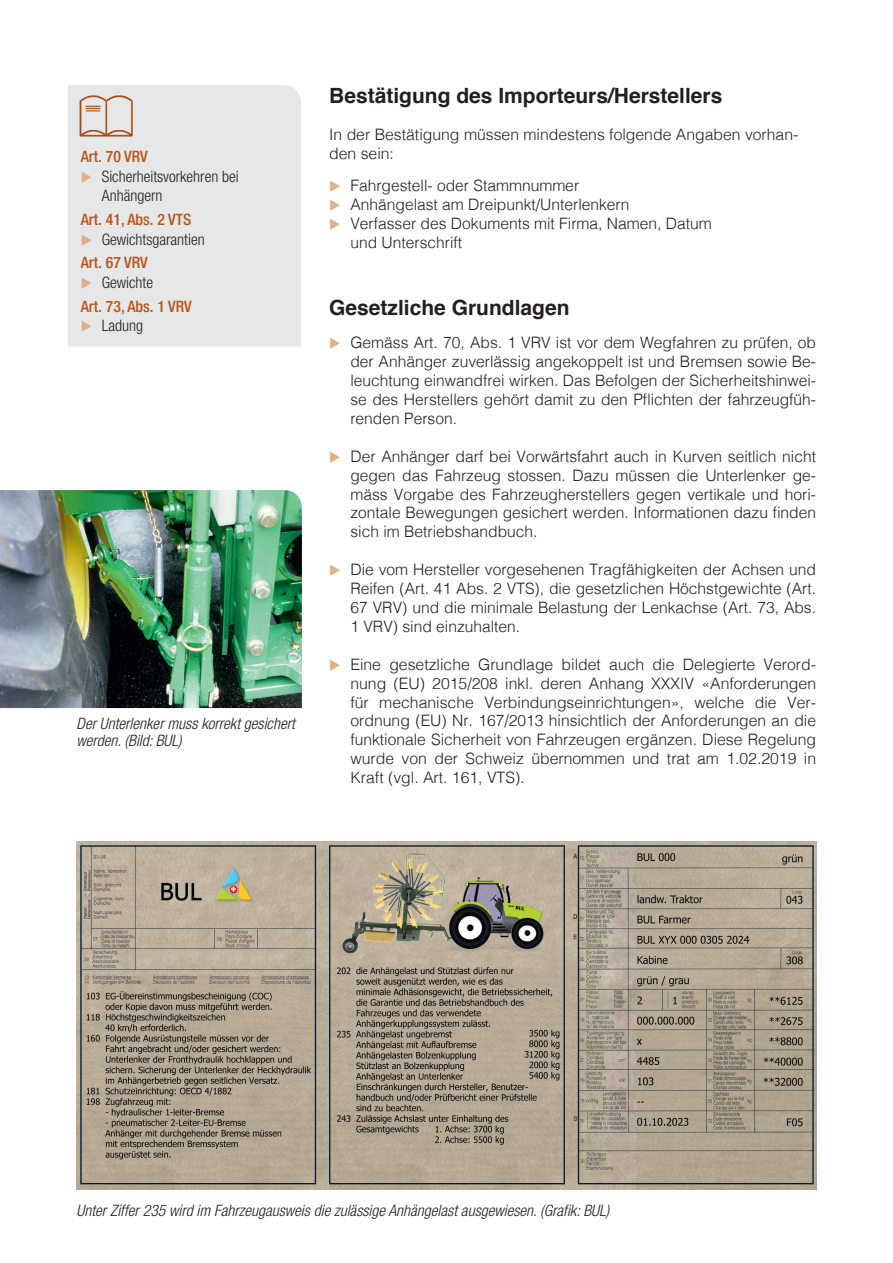
<style>
.page{position:relative;width:893px;height:1263px;background:#fff}
.page>*{position:absolute;margin:0;border:0;box-sizing:border-box;transform-origin:0 0}
.t1{font:700 21px "Helvetica";color:#231f20}
.t2{font:300 15.75px/18.9px "Helvetica";color:#231f20;text-align:justify}
.t3{font:italic 300 condensed 15.75px/16.5px "Helvetica Neue";color:#231f20}
.t4{font:300 condensed 15.75px/19.5px "Helvetica Neue";color:#231f20}
.t5{font:500 condensed 15.75px/23.7px "Helvetica Neue";color:#b95417}
.s1{color:#e0ae8b}
.s2{font-weight:500;color:#b95417}
.s3{font-weight:300;color:#231f20}
</style>
<div class="page">
<img style="left:77px;top:842px;width:739px;height:347px">
<img style="left:0;top:490px;width:302px;height:218px">
<div style="left:68px;top:85px;width:233px;height:262px;background:#e6e7e9"></div>
<img style="left:73px;top:87px;width:65px;height:55px">
<p class="t5" style="left:81px;top:145px;width:69px">Art. 70 VRV</p>
<p class="t4" style="left:102px;top:166px;width:138px;text-indent:-21px"><span class="s1">◆</span> Sicherheitsvorkehren bei<br>Anhängern</p>
<p class="t5" style="left:81px;top:208px;width:112px">Art. 41, Abs. 2 VTS</p>
<p class="t4" style="left:81px;top:227px;width:125px;line-height:23.7px"><span class="s1">◆</span> Gewichtsgarantien<br><span class="s2">Art. 67 VRV</span></p>
<p class="t5" style="left:81px;top:270px;width:112px"><span class="s1">◆</span> <span class="s3">Gewichte<br></span>Art. 73, Abs. 1 VRV</p>
<p class="t4" style="left:81px;top:316px;width:64px"><span class="s1">◆</span> Ladung</p>
<p class="t3" style="left:77px;top:715px;width:220px">Der Unterlenker muss korrekt gesichert werden. (Bild: BUL)</p>
<h1 class="t1" style="left:329px;top:78px;width:395px">Bestätigung des Importeurs/Herstellers</h1>
<p class="t2" style="left:329px;top:124px;width:471px">In der Bestätigung müssen mindestens folgende Angaben vorhan&shy;den sein:</p>
<p class="t2" style="left:329px;top:175px;width:251px"><span class="s1">◆</span> Fahrgestell- oder Stammnummer</p>
<p class="t2" style="left:329px;top:194px;width:302px"><span class="s1">◆</span> Anhängelast am Dreipunkt/Unterlenkern</p>
<p class="t2" style="left:350px;top:213px;width:363px;text-indent:-21px"><span class="s1">◆</span> Verfasser des Dokuments mit Firma, Namen, Datum und Unterschrift</p>
<h1 class="t1" style="left:329px;top:291px;width:242px">Gesetzliche Grundlagen</h1>
<p class="t2" style="left:350px;top:332px;width:467px;text-indent:-21px"><span class="s1">◆</span> Gemäss Art. 70, Abs. 1 VRV ist vor dem Wegfahren zu prüfen, ob der Anhänger zuverlässig angekoppelt ist und Bremsen sowie Be&shy;leuchtung einwandfrei wirken. Das Befolgen der Sicherheitshinwei&shy;se des Herstellers gehört damit zu den Pflichten der fahrzeugfüh&shy;renden Person.</p>
<p class="t2" style="left:350px;top:446px;width:467px;text-indent:-21px"><span class="s1">◆</span> Der Anhänger darf bei Vorwärtsfahrt auch in Kurven seitlich nicht gegen das Fahrzeug stossen. Dazu müssen die Unterlenker ge&shy;mäss Vorgabe des Fahrzeugherstellers gegen vertikale und hori&shy;zontale Bewegungen gesichert werden. Informationen dazu finden sich im Betriebshandbuch.</p>
<p class="t2" style="left:350px;top:559px;width:467px;text-indent:-21px"><span class="s1">◆</span> Die vom Hersteller vorgesehenen Tragfähigkeiten der Achsen und Reifen (Art. 41 Abs. 2 VTS), die gesetzlichen Höchstgewichte (Art.<br>67 VRV) und die minimale Belastung der Lenkachse (Art. 73, Abs.<br>1 VRV) sind einzuhalten.</p>
<p class="t2" style="left:350px;top:653px;width:467px;text-indent:-21px"><span class="s1">◆</span> Eine gesetzliche Grundlage bildet auch die Delegierte Verord&shy;nung (EU) 2015/208 inkl. deren Anhang XXXIV «Anforderungen für mechanische Verbindungseinrichtungen», welche die Ver&shy;ordnung (EU) Nr. 167/2013 hinsichtlich der Anforderungen an die funktionale Sicherheit von Fahrzeugen ergänzen. Diese Regelung wurde von der Schweiz übernommen und trat am 1.02.2019 in Kraft (vgl. Art. 161, VTS).</p>
<p class="t3" style="left:77px;top:1202px;width:534px">Unter Ziffer 235 wird im Fahrzeugausweis die zulässige Anhängelast ausgewiesen. (Grafik: BUL)</p>
</div>
